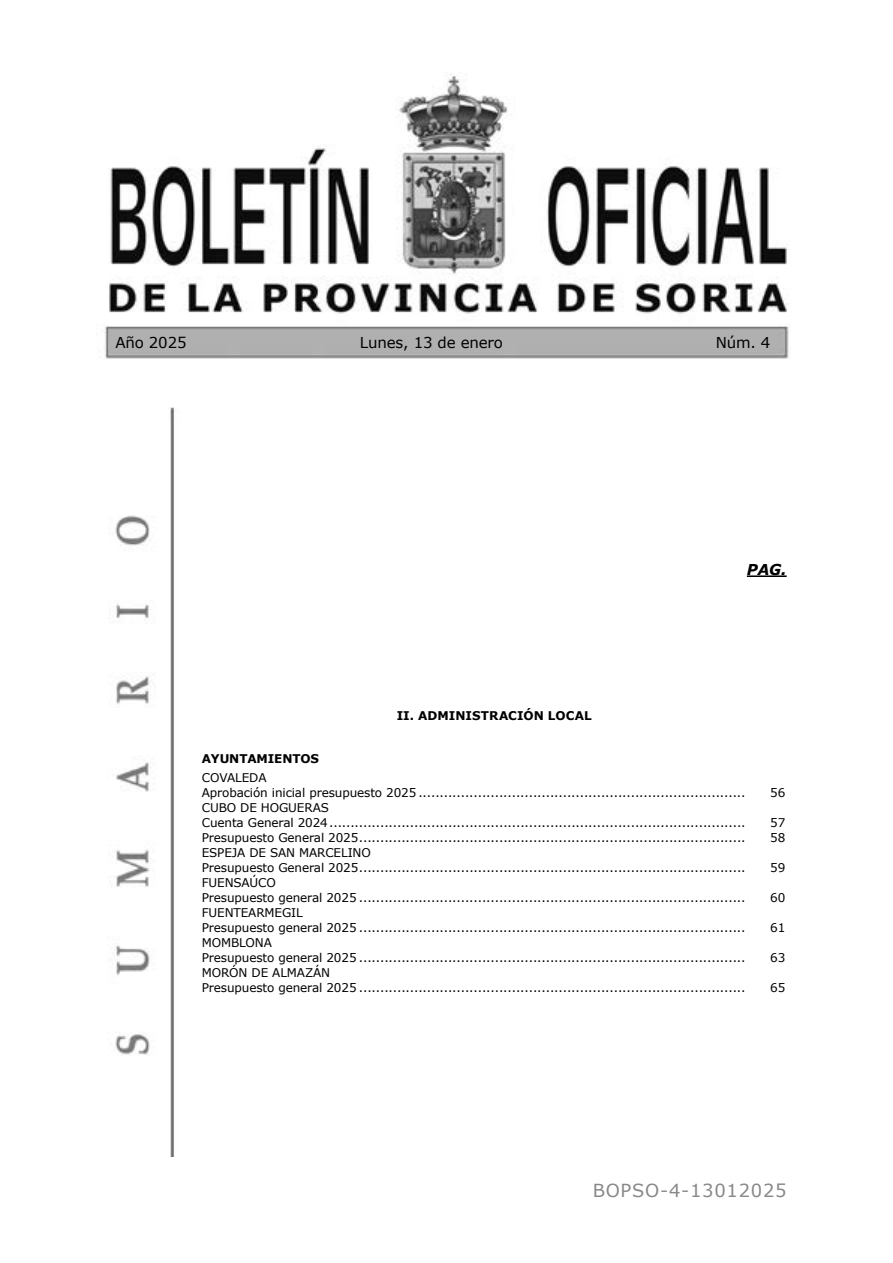
<style>
.page{position:relative;width:893px;height:1263px;background:#fff}
.page>*{position:absolute;margin:0;border:0;box-sizing:border-box;transform-origin:0 0}
.t1{font:18px "Verdana";letter-spacing:.04em;color:#878988}
.t2{font:15px "Verdana";letter-spacing:-.01em;color:#000}
.t3{font:italic 700 15px "Verdana";color:#000}
.t4{font:12px/15px "Verdana";letter-spacing:-.01em;color:#000}
.t5{font:700 12px "Verdana";color:#000}
</style>
<div class="page">
<img style="left:104px;top:74px;width:685px;height:1083px">
<hr style="left:747px;top:575px;width:40px;height:2px;background:#000">
<p class="t2" style="left:115px;top:333px;width:73px">Año 2025</p>
<p class="t2" style="left:360px;top:333px;width:145px">Lunes, 13 de enero</p>
<p class="t2" style="left:716px;top:333px;width:56px">Núm. 4</p>
<p class="t5" style="left:397px;top:708px;width:197px">II. ADMINISTRACIÓN LOCAL</p>
<p class="t3" style="left:747px;top:560px;width:41px">PAG.</p>
<p class="t5" style="left:202px;top:750px;width:119px">AYUNTAMIENTOS</p>
<p class="t4" style="left:202px;top:770px;width:545px">COVALEDA<br>Aprobación inicial presupuesto 2025 .............................................................................</p>
<p class="t4" style="left:202px;top:800px;width:545px">CUBO DE HOGUERAS<br>Cuenta General 2024..................................................................................................</p>
<p class="t4" style="left:770px;top:785px;width:17px">56</p>
<p class="t4" style="left:770px;top:815px;width:17px">57</p>
<p class="t4" style="left:202px;top:830px;width:545px">Presupuesto General 2025...........................................................................................</p>
<p class="t4" style="left:770px;top:830px;width:17px">58</p>
<p class="t4" style="left:202px;top:845px;width:545px">ESPEJA DE SAN MARCELINO<br>Presupuesto General 2025...........................................................................................</p>
<p class="t4" style="left:770px;top:860px;width:17px">59</p>
<p class="t4" style="left:202px;top:875px;width:545px">FUENSAÚCO<br>Presupuesto general 2025 ...........................................................................................</p>
<p class="t4" style="left:770px;top:890px;width:17px">60</p>
<p class="t4" style="left:202px;top:905px;width:545px">FUENTEARMEGIL<br>Presupuesto general 2025 ...........................................................................................</p>
<p class="t4" style="left:202px;top:935px;width:545px">MOMBLONA<br>Presupuesto general 2025 ...........................................................................................</p>
<p class="t4" style="left:202px;top:965px;width:545px">MORÓN DE ALMAZÁN<br>Presupuesto general 2025 ...........................................................................................</p>
<p class="t4" style="left:770px;top:920px;width:17px">61</p>
<p class="t4" style="left:770px;top:950px;width:17px">63</p>
<p class="t4" style="left:770px;top:980px;width:17px">65</p>
<h1 class="t1" style="left:593px;top:1179px;width:196px">BOPSO-4-13012025</h1>
</div>
